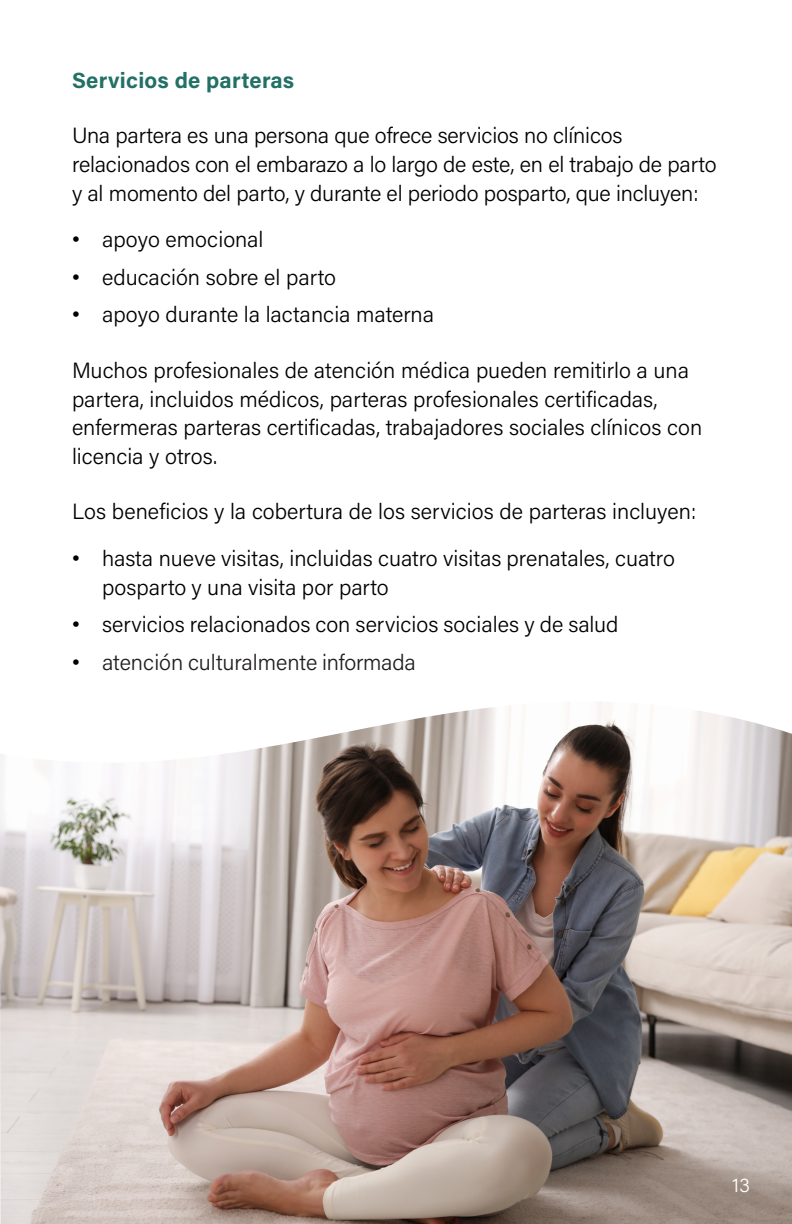
<style>
.page{position:relative;width:792px;height:1224px;background:#fff}
.page>*{position:absolute;margin:0;border:0;box-sizing:border-box;transform-origin:0 0}
.SHP_Body_Text_After_Bullet{font:22px/28.6px "Acumin VF";color:#000}
.SHP_Body_Text{font:22px/28.6px "Acumin VF";letter-spacing:-.01em;color:#000}
.t1{font:22px "Acumin VF";letter-spacing:-.005em;color:#211e1f}
.SHP_Body_Subhead{font:22px "Acumin VF";letter-spacing:.01em;color:#227066}
.t2{font:20px "Acumin VF";color:#fff}
.s1{font-family:"Arial"}
.s2{font-family:"Arial";color:#000}
</style>
<div class="page">
<img style="left:0;top:702px;width:792px;height:522px">
<p class="SHP_Body_Subhead" style="left:72px;top:65px;width:224px">Servicios de parteras</p>
<p class="SHP_Body_Text" style="left:72px;top:121px;width:646px">Una partera es una persona que ofrece servicios no clínicos relacionados con el embarazo a lo largo de este, en el trabajo de parto y al momento del parto, y durante el periodo posparto, que incluyen:</p>
<p class="SHP_Body_Text_After_Bullet" style="left:72px;top:224px;width:193px"><span class="s1">•</span> apoyo emocional</p>
<p class="SHP_Body_Text_After_Bullet" style="left:72px;top:262px;width:266px"><span class="s1">•</span> educación sobre el parto</p>
<p class="SHP_Body_Text_After_Bullet" style="left:72px;top:300px;width:364px"><span class="s1">•</span> apoyo durante la lactancia materna</p>
<p class="SHP_Body_Text_After_Bullet" style="left:72px;top:355px;width:632px">Muchos profesionales de atención médica pueden remitirlo a una partera, incluidos médicos, parteras profesionales certificadas, enfermeras parteras certificadas, trabajadores sociales clínicos con licencia y otros.</p>
<p class="SHP_Body_Text" style="left:72px;top:497px;width:626px">Los beneficios y la cobertura de los servicios de parteras incluyen:</p>
<p class="SHP_Body_Text_After_Bullet" style="left:102px;top:543px;width:574px;text-indent:-30px"><span class="s1">•</span> hasta nueve visitas, incluidas cuatro visitas prenatales, cuatro posparto y una visita por parto</p>
<p class="SHP_Body_Text_After_Bullet" style="left:72px;top:609px;width:548px"><span class="s1">•</span> servicios relacionados con servicios sociales y de salud</p>
<p class="t1" style="left:72px;top:647px;width:345px"><span class="s2">•</span> atención culturalmente informada</p>
<p class="t2" style="left:732px;top:1171px;width:19px">13</p>
</div>
